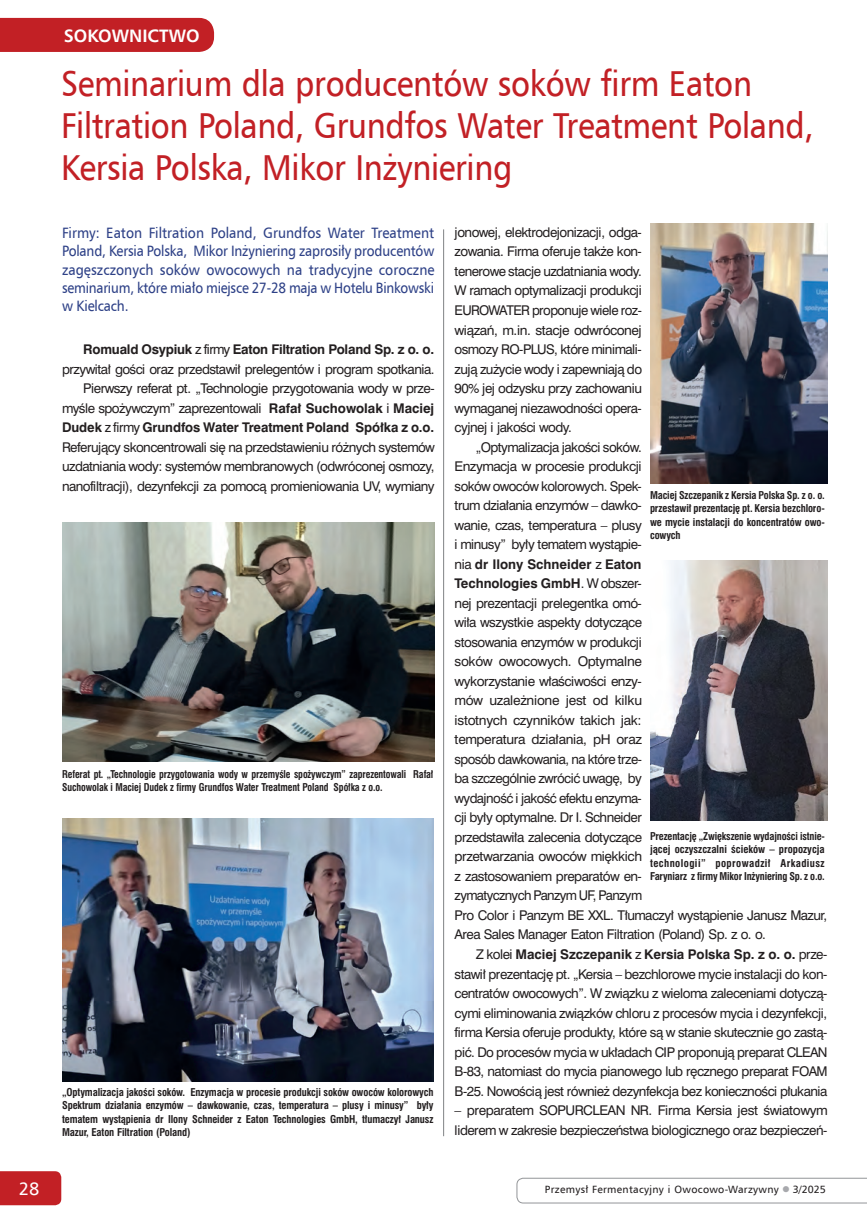
<style>
.page{position:relative;width:867px;height:1229px;background:#fff}
.page>*{position:absolute;margin:0;border:0;box-sizing:border-box;transform-origin:0 0}
.t1{font:36px/42px "Humnst 777 EU";letter-spacing:-.01em;color:#c22025;scale:.9 1}
.t2{font:700 18px "Humnst 777 EU";color:#fff}
.t3{font:18px "Humnst 777 EU";color:#fff}
.t4{font:15px/18px "Humnst 777 EU";letter-spacing:-.015em;color:#2e4187;text-align:justify;scale:.92 1}
.t5{font:12.45px/19.5px "Swis 721 PL";letter-spacing:-.005em;color:#231f20;text-align:justify}
.t6{font:10.5px/13.5px "Swis 721 Cn PL Bold A";letter-spacing:-.01em;color:#231f20;text-align:justify}
.t7{font:10.5px/13.5px "Swis 721 Cn PL Bold A";letter-spacing:-.01em;color:#231f20;scale:.94 1}
.t8{font:10.5px "Humnst 777 EU";letter-spacing:.03em;color:#231f20}
.s1{font-weight:700}
.s2{color:#a8a9ad}
</style>
<div class="page">
<hr style="left:443px;top:229px;width:1px;height:906px;background:#808285">
<img style="left:650px;top:223px;width:178px;height:260px">
<img style="left:62px;top:522px;width:372px;height:239px">
<img style="left:63px;top:818px;width:370px;height:263px">
<svg style="left:516px;top:1177px;width:351px;height:25px"></svg>
<div style="left:0;top:18px;width:214px;height:34px;background:#c22025"></div>
<div style="left:0;top:1171px;width:61px;height:33px;background:#c22025"></div>
<img style="left:650px;top:560px;width:178px;height:260px">
<h2 class="t3" style="left:19px;top:1177px;width:22px">28</h2>
<h2 class="t2" style="left:64px;top:24px;width:137px">SOKOWNICTWO</h2>
<h1 class="t1" style="left:61px;top:61px;width:837px">Seminarium dla producentów soków firm Eaton<br>Filtration Poland, Grundfos Water Treatment Poland,<br>Kersia Polska, Mikor Inżyniering</h1>
<p class="t5" style="left:454px;top:222px;width:188px">jonowej, elektrodejonizacji, odga&shy;zowania. Firma oferuje także kon&shy;tenerowe stacje uzdatniania wody.<br>W ramach optymalizacji produkcji EUROWATER proponuje wiele roz&shy;wiązań, m.in. stacje odwróconej osmozy RO-PLUS, które minimali&shy;zują zużycie wody i zapewniają do 90% jej odzysku przy zachowaniu wymaganej niezawodności opera&shy;cyjnej i jakości wody.</p>
<p class="t5" style="left:454px;top:437px;width:374px;text-align:left;text-indent:21px">„Optymalizacja jakości soków.<br>Enzymacja w procesie produkcji<br>soków owoców kolorowych. Spek-<br>trum działania enzymów – dawko-<br>wanie, czas, temperatura – plusy<br>i minusy” były tematem wystąpie-<br>nia <span class="s1">dr Ilony Schneider</span> z <span class="s1">Eaton<br>Technologies GmbH</span>. W obszer-<br>nej prezentacji prelegentka omó-<br>wiła wszystkie aspekty dotyczące<br>stosowania enzymów w produkcji<br>soków owocowych. Optymalne<br>wykorzystanie właściwości enzy-<br>mów uzależnione jest od kilku<br>istotnych czynników takich jak:<br>temperatura działania, pH oraz<br>sposób dawkowania, na które trze-<br>ba szczególnie zwrócić uwagę, by<br>wydajność i jakość efektu enzyma-<br>cji były optymalne. Dr I. Schneider<br>przedstawiła zalecenia dotyczące<br>przetwarzania owoców miękkich<br>z zastosowaniem preparatów en-<br>zymatycznych Panzym UF, Panzym<br>Pro Color i Panzym BE XXL. Tłumaczył wystąpienie Janusz Mazur, Area Sales Manager Eaton Filtration (Poland) Sp. z o. o.</p>
<p class="t5" style="left:454px;top:944px;width:374px;text-indent:21px">Z kolei <span class="s1">Maciej Szczepanik</span> z <span class="s1">Kersia Polska Sp. z o. o.</span> prze&shy;stawił prezentację pt. „Kersia – bezchlorowe mycie instalacji do kon&shy;centratów owocowych”. W związku z wieloma zaleceniami dotyczą&shy;cymi eliminowania związków chloru z procesów mycia i dezynfekcji, firma Kersia oferuje produkty, które są w stanie skutecznie go zastą&shy;pić. Do procesów mycia w układach CIP proponują preparat CLEAN B-83, natomiast do mycia pianowego lub ręcznego preparat FOAM B-25. Nowością jest również dezynfekcja bez konieczności płukania</p>
<p class="t5" style="left:454px;top:1100px;width:374px">– preparatem SOPURCLEAN NR. Firma Kersia jest światowym liderem w zakresie bezpieczeństwa biologicznego oraz bezpieczeń-</p>
<p class="t4" style="left:62px;top:224px;width:406px">Firmy: Eaton Filtration Poland, Grundfos Water Treatment Poland, Kersia Polska, Mikor Inżyniering zaprosiły producentów zagęszczonych soków owocowych na tradycyjne coroczne seminarium, które miało miejsce 27-28 maja w Hotelu Binkowski w Kielcach.</p>
<p class="t5" style="left:62px;top:339px;width:374px;text-align:right"><span class="s1">Romuald Osypiuk</span> z firmy <span class="s1">Eaton Filtration Poland Sp. z o. o. </span>przywitał gości oraz przedstawił prelegentów i program spotkania.<br>Pierwszy referat pt. „Technologie przygotowania wody w prze&shy;myśle spożywczym” zaprezentowali <span class="s1">Rafał Suchowolak</span> i <span class="s1">Maciej Dudek</span> z firmy <span class="s1">Grundfos Water Treatment Poland Spółka z o.o.<br></span>Referujący skoncentrowali się na przedstawieniu różnych systemów uzdatniania wody: systemów membranowych (odwróconej osmozy, nanofiltracji), dezynfekcji za pomocą promieniowania UV, wymiany</p>
<p class="t6" style="left:650px;top:488px;width:176px">Maciej Szczepanik z Kersia Polska Sp. z o. o. przestawił prezentację pt. Kersia bezchloro&shy;we mycie instalacji do koncentratów owo&shy;cowych</p>
<p class="t7" style="left:62px;top:766px;width:397px">Referat pt. „Technologie przygotowania wody w przemyśle spożywczym” zaprezentowali Rafał<br>Suchowolak i Maciej Dudek z firmy Grundfos Water Treatment Poland Spółka z o.o.</p>
<p class="t6" style="left:650px;top:828px;width:176px">Prezentację „Zwiększenie wydajności istnie&shy;jącej oczyszczalni ścieków – propozycja technologii” poprowadził Arkadiusz Faryniarz z firmy Mikor Inżyniering Sp. z o.o.</p>
<p class="t6" style="left:62px;top:1084px;width:373px">„Optymalizacja jakości soków. Enzymacja w procesie produkcji soków owoców kolorowych Spektrum działania enzymów – dawkowanie, czas, temperatura – plusy i minusy” były tematem wystąpienia dr Ilony Schneider z Eaton Technologies GmbH, tłumaczył Janusz Mazur, Eaton Filtration (Poland)</p>
<p class="t8" style="left:545px;top:1182px;width:282px">Przemysł Fermentacyjny i Owocowo-Warzywny <span class="s2">●</span> 3/2025</p>
</div>
